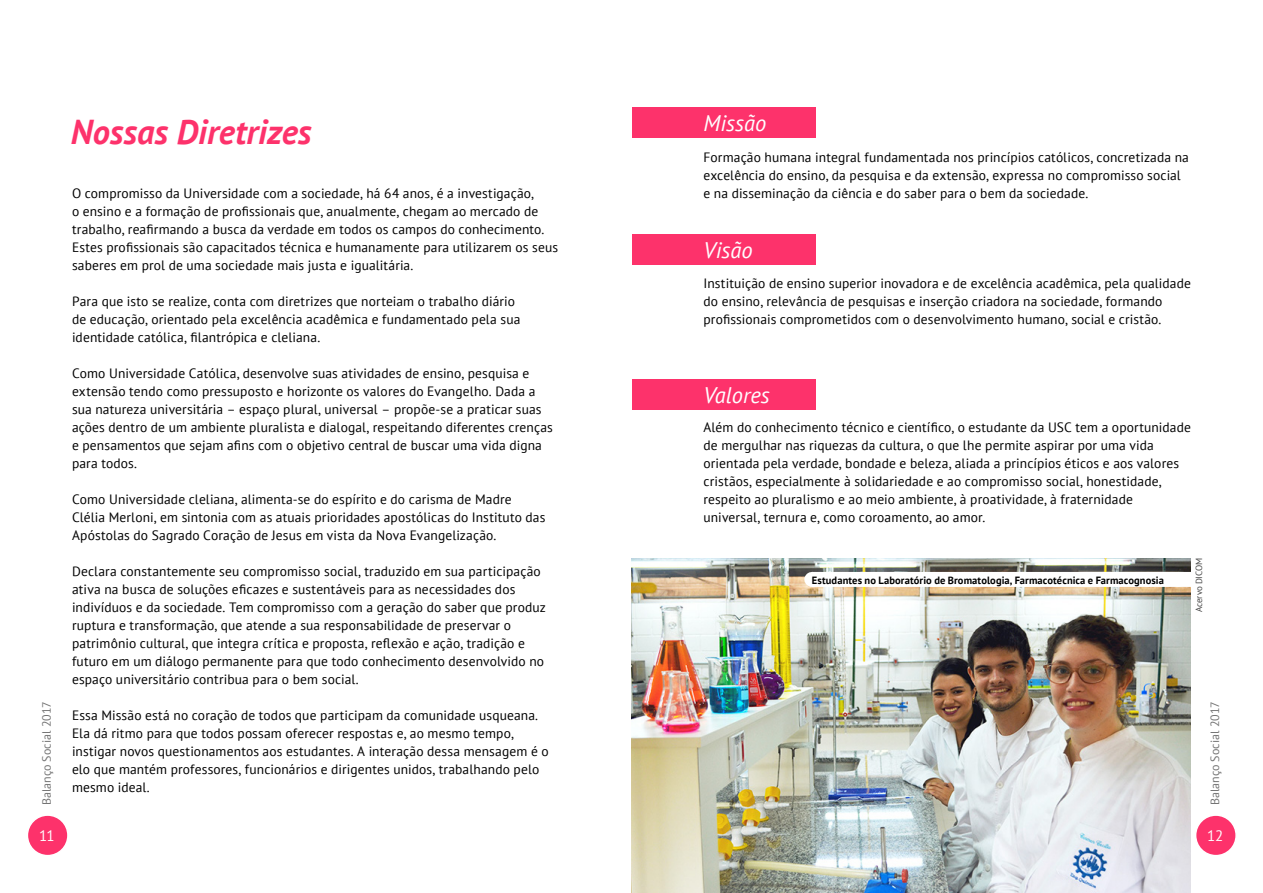
<style>
.page{position:relative;width:1263px;height:893px;background:#fff}
.page>*{position:absolute;margin:0;border:0;box-sizing:border-box;transform-origin:0 0}
.t1{font:italic 700 34.5px "PT Sans";color:#fd326b}
.t2{font:italic 22.5px "PT Sans";color:#fff}
.t3{font:15px "PT Sans";color:#fff}
.t4{font:13.5px/18px "PT Sans";letter-spacing:.01em;color:#000}
.t5{font:12px "PT Sans";color:#737373}
.t6{font:700 10.5px "PT Sans";letter-spacing:.01em;color:#000}
.t7{font:9px "PT Sans";letter-spacing:-.01em;color:#424242}
</style>
<div class="page">
<img style="left:631px;top:558px;width:560px;height:335px">
<div style="left:812px;top:572px;width:451px;height:15px;background:#fff"></div>
<div style="left:632px;top:108px;width:184px;height:30px;background:#fd326b"></div>
<div style="left:632px;top:235px;width:184px;height:30px;background:#fd326b"></div>
<div style="left:632px;top:380px;width:184px;height:30px;background:#fd326b"></div>
<div style="left:27px;top:815px;width:41px;height:41px;background:#fd326b;border-radius:50%"></div>
<div style="left:27px;top:814px;width:42px;height:42px;border:2px solid #fff;border-radius:50%"></div>
<div style="left:1195px;top:815px;width:41px;height:41px;background:#fd326b;border-radius:50%"></div>
<div style="left:1195px;top:814px;width:42px;height:42px;border:2px solid #fff;border-radius:50%"></div>
<h1 class="t1" style="left:71px;top:109px;width:242px">Nossas Diretrizes</h1>
<h2 class="t2" style="left:703px;top:109px;width:64px">Missão</h2>
<p class="t4" style="left:703px;top:148px;width:487px">Formação humana integral fundamentada nos princípios católicos, concretizada na excelência do ensino, da pesquisa e da extensão, expressa no compromisso social e na disseminação da ciência e do saber para o bem da sociedade.</p>
<p class="t4" style="left:72px;top:184px;width:488px">O compromisso da Universidade com a sociedade, há 64 anos, é a investigação,<br>o ensino e a formação de profissionais que, anualmente, chegam ao mercado de trabalho, reafirmando a busca da verdade em todos os campos do conhecimento.<br>Estes profissionais são capacitados técnica e humanamente para utilizarem os seus saberes em prol de uma sociedade mais justa e igualitária.</p>
<p class="t4" style="left:72px;top:292px;width:450px">Para que isto se realize, conta com diretrizes que norteiam o trabalho diário de educação, orientado pela excelência acadêmica e fundamentado pela sua identidade católica, filantrópica e cleliana.</p>
<p class="t4" style="left:72px;top:364px;width:482px">Como Universidade Católica, desenvolve suas atividades de ensino, pesquisa e extensão tendo como pressuposto e horizonte os valores do Evangelho. Dada a sua natureza universitária – espaço plural, universal – propõe-se a praticar suas ações dentro de um ambiente pluralista e dialogal, respeitando diferentes crenças e pensamentos que sejam afins com o objetivo central de buscar uma vida digna para todos.</p>
<p class="t4" style="left:72px;top:490px;width:475px">Como Universidade cleliana, alimenta-se do espírito e do carisma de Madre<br>Clélia Merloni, em sintonia com as atuais prioridades apostólicas do Instituto das<br>Apóstolas do Sagrado Coração de Jesus em vista da Nova Evangelização.</p>
<p class="t4" style="left:72px;top:562px;width:475px">Declara constantemente seu compromisso social, traduzido em sua participação ativa na busca de soluções eficazes e sustentáveis para as necessidades dos indivíduos e da sociedade. Tem compromisso com a geração do saber que produz ruptura e transformação, que atende a sua responsabilidade de preservar o patrimônio cultural, que integra crítica e proposta, reflexão e ação, tradição e futuro em um diálogo permanente para que todo conhecimento desenvolvido no espaço universitário contribua para o bem social.</p>
<p class="t4" style="left:72px;top:706px;width:478px">Essa Missão está no coração de todos que participam da comunidade usqueana.<br>Ela dá ritmo para que todos possam oferecer respostas e, ao mesmo tempo, instigar novos questionamentos aos estudantes. A interação dessa mensagem é o elo que mantém professores, funcionários e dirigentes unidos, trabalhando pelo mesmo ideal.</p>
<h2 class="t2" style="left:703px;top:236px;width:51px">Visão</h2>
<p class="t4" style="left:703px;top:274px;width:489px">Instituição de ensino superior inovadora e de excelência acadêmica, pela qualidade do ensino, relevância de pesquisas e inserção criadora na sociedade, formando profissionais comprometidos com o desenvolvimento humano, social e cristão.</p>
<h2 class="t2" style="left:703px;top:381px;width:68px">Valores</h2>
<p class="t4" style="left:703px;top:418px;width:489px">Além do conhecimento técnico e científico, o estudante da USC tem a oportunidade de mergulhar nas riquezas da cultura, o que lhe permite aspirar por uma vida orientada pela verdade, bondade e beleza, aliada a princípios éticos e aos valores cristãos, especialmente à solidariedade e ao compromisso social, honestidade, respeito ao pluralismo e ao meio ambiente, à proatividade, à fraternidade universal, ternura e, como coroamento, ao amor.</p>
<p class="t7" style="left:1193px;top:612px;width:56px;rotate:-90deg">Acervo DICOM</p>
<p class="t6" style="left:812px;top:573px;width:354px">Estudantes no Laboratório de Bromatologia, Farmacotécnica e Farmacognosia</p>
<p class="t5" style="left:39px;top:805px;width:106px;rotate:-90deg">Balanço Social 2017</p>
<p class="t5" style="left:1207px;top:805px;width:106px;rotate:-90deg">Balanço Social 2017</p>
<p class="t3" style="left:39px;top:826px;width:17px">11</p>
<p class="t3" style="left:1207px;top:826px;width:18px">12</p>
</div>
